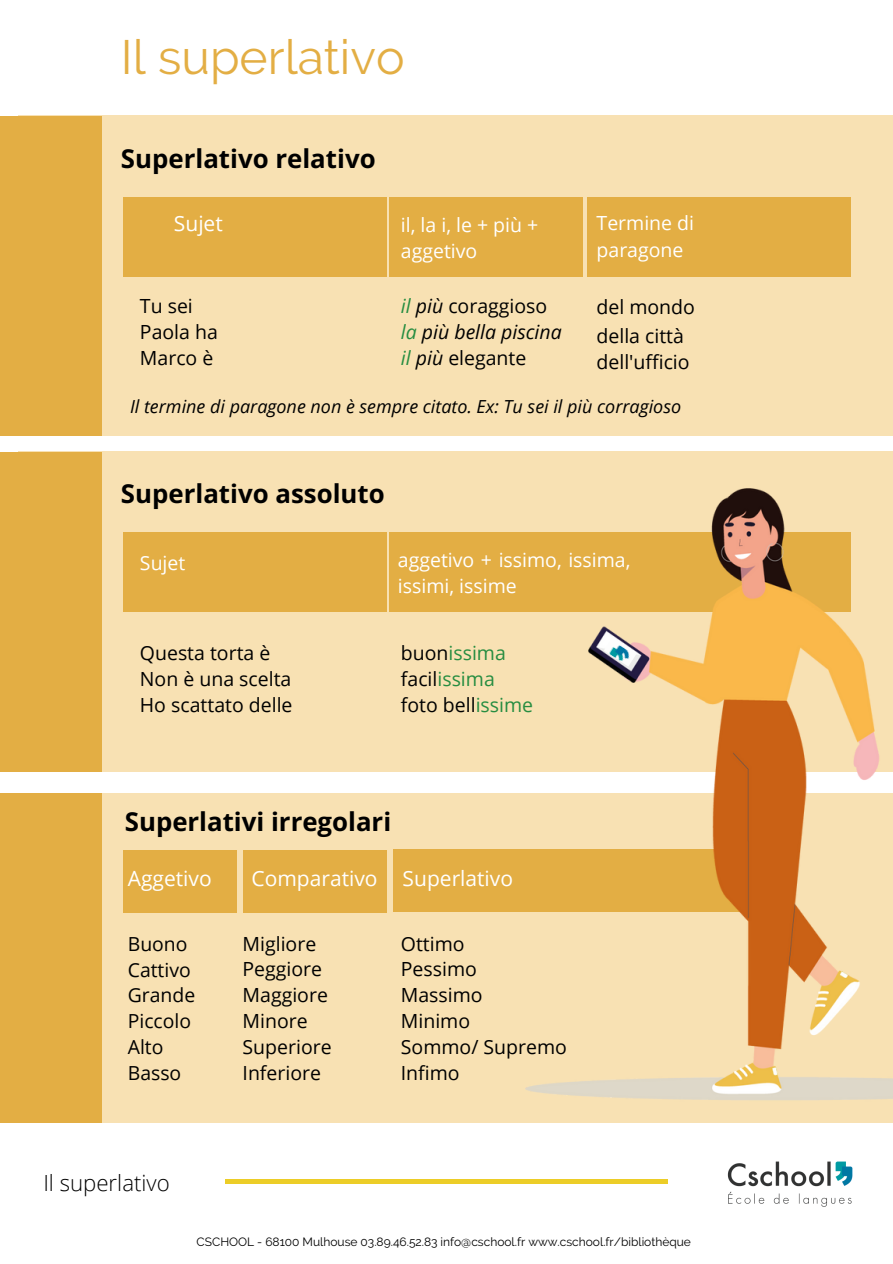
<style>
.page{position:relative;width:893px;height:1264px;background:#fff}
.page>*{position:absolute;margin:0;border:0;box-sizing:border-box;transform-origin:0 0}
.t1{font:48px "Raleway";color:#e3ae44}
.t2{font:700 25.8px "Open Sans";color:#000}
.t3{font:300 22.2px "Open Sans";color:#000}
.t4{font:21px "Open Sans";color:#fff}
.t5{font:19.5px/25.8px "Open Sans";color:#000}
.t6{font:19.5px/25.8px "Open Sans";color:#fff}
.t7{font:italic 19.5px/25.8px "Open Sans";color:#000}
.t8{font:19.5px/25.8px "Open Sans";color:#278d41}
.t9{font:19.35px/25.8px "Open Sans";color:#000}
.t10{font:italic 18px "Open Sans";color:#000}
.t11{font:12px "Raleway";color:#000}
.s1{color:#278d41}
.s2{font-style:normal}
.s3{color:#000}
</style>
<div class="page">
<div style="left:18px;top:451px;width:874px;height:320px;background:#f8e1b3"></div>
<div style="left:0;top:452px;width:101px;height:319px;background:#e3ae44"></div>
<div style="left:123px;top:532px;width:263px;height:79px;background:#e3ae44"></div>
<div style="left:389px;top:532px;width:462px;height:79px;background:#e3ae44"></div>
<div style="left:18px;top:792px;width:874px;height:330px;background:#f8e1b3"></div>
<div style="left:393px;top:849px;width:401px;height:63px;background:#e3ae44"></div>
<div style="left:18px;top:116px;width:874px;height:320px;background:#f8e1b3"></div>
<div style="left:0;top:116px;width:101px;height:320px;background:#e3ae44"></div>
<div style="left:123px;top:197px;width:263px;height:79px;background:#e3ae44"></div>
<div style="left:389px;top:197px;width:194px;height:79px;background:#e3ae44"></div>
<div style="left:587px;top:197px;width:264px;height:79px;background:#e3ae44"></div>
<img style="left:511px;top:488px;width:381px;height:635px">
<div style="left:0;top:793px;width:101px;height:329px;background:#e3ae44"></div>
<div style="left:123px;top:849px;width:113px;height:63px;background:#e3ae44"></div>
<div style="left:243px;top:849px;width:143px;height:63px;background:#e3ae44"></div>
<div style="left:225px;top:1178px;width:442px;height:5px;background:#eccd27"></div>
<img style="left:727px;top:1161px;width:126px;height:46px">
<img style="left:603px;top:637px;width:33px;height:29px">
<h1 class="t1" style="left:121px;top:29px;width:285px">Il superlativo</h1>
<h2 class="t2" style="left:121px;top:140px;width:256px">Superlativo relativo</h2>
<p class="t4" style="left:174px;top:209px;width:50px">Sujet</p>
<p class="t5" style="left:140px;top:292px;width:79px">Tu sei<br>Paola ha<br>Marco è</p>
<p class="t6" style="left:401px;top:211px;width:139px">il, la i, le + più + aggetivo</p>
<p class="t7" style="left:401px;top:292px;width:162px"><span class="s1">il</span> più <span class="s2">coraggioso </span><span class="s1">la</span> più bella piscina <span class="s1">il</span> più <span class="s2">elegante</span></p>
<p class="t6" style="left:596px;top:209px;width:99px;line-height:27px">Termine di paragone</p>
<p class="t5" style="left:596px;top:291px;width:100px;line-height:29.2px">del mondo della città</p>
<p class="t5" style="left:596px;top:348px;width:95px">dell'ufficio</p>
<p class="t10" style="left:130px;top:394px;width:552px">Il termine di paragone non è sempre citato. Ex: Tu sei il più corragioso</p>
<h2 class="t2" style="left:121px;top:475px;width:265px">Superlativo assoluto</h2>
<p class="t6" style="left:140px;top:549px;width:47px">Sujet</p>
<p class="t6" style="left:398px;top:547px;width:234px">aggetivo + issimo, issima, issimi, issime</p>
<p class="t5" style="left:140px;top:639px;width:154px">Questa torta è<br>Non è una scelta<br>Ho scattato delle</p>
<p class="t8" style="left:401px;top:639px;width:134px"><span class="s3">buon</span>issima <span class="s3">facil</span>issima <span class="s3">foto bell</span>issime</p>
<h2 class="t2" style="left:125px;top:803px;width:268px">Superlativi irregolari</h2>
<p class="t4" style="left:128px;top:864px;width:85px">Aggetivo</p>
<p class="t9" style="left:128px;top:930px;width:69px">Buono<br>Cattivo<br>Grande<br>Piccolo<br>Alto<br>Basso</p>
<p class="t4" style="left:251px;top:864px;width:263px">Comparativo Superlativo</p>
<p class="t5" style="left:242px;top:930px;width:91px">Migliore<br>Peggiore<br>Maggiore<br>Minore<br>Superiore<br>Inferiore</p>
<p class="t5" style="left:401px;top:930px;width:168px">Ottimo<br>Pessimo<br>Massimo<br>Minimo<br>Sommo/ Supremo<br>Infimo</p>
<p class="t3" style="left:43px;top:1167px;width:128px">Il superlativo</p>
<p class="t11" style="left:197px;top:1235px;width:496px">CSCHOOL - 68100 Mulhouse 03.89.46.52.83 info@cschool.fr www.cschool.fr/bibliothèque</p>
</div>
